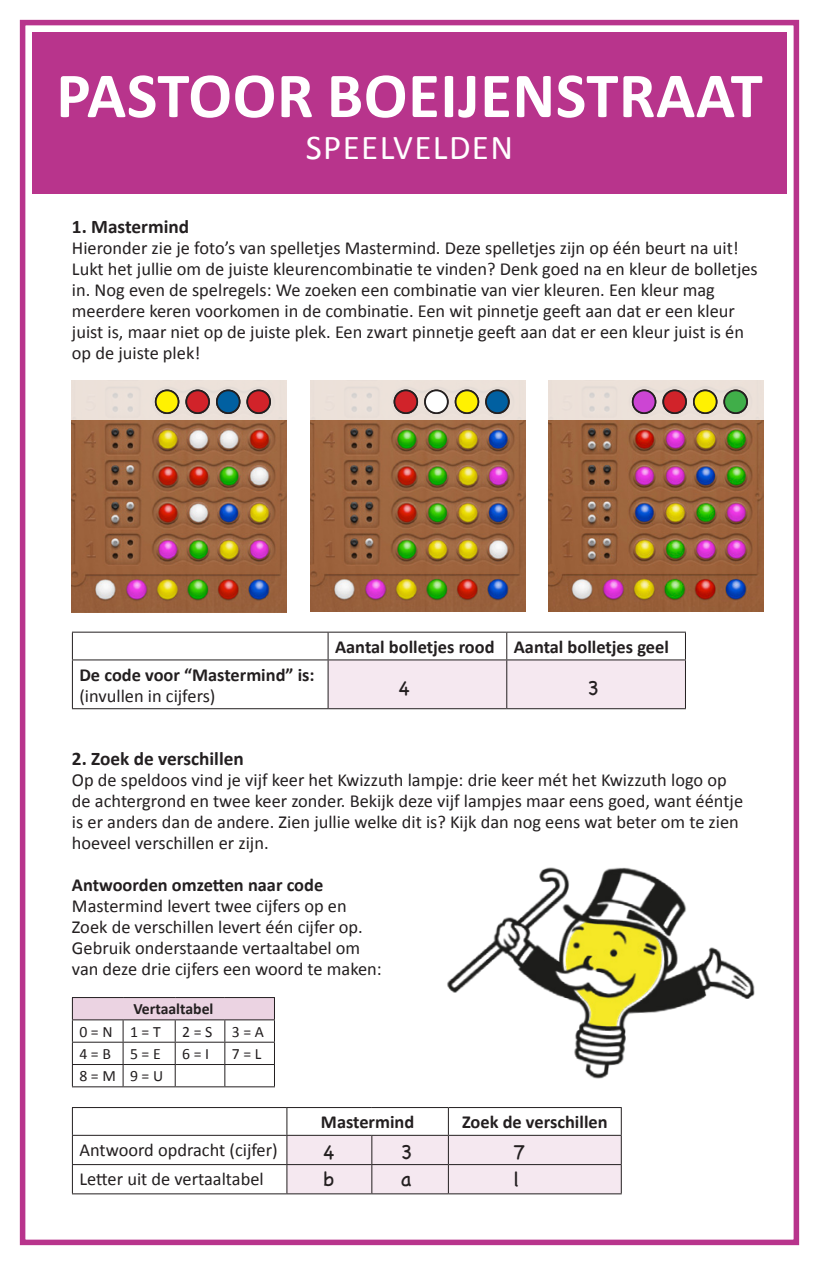
<style>
.page{position:relative;width:819px;height:1265px;background:#fff}
.page>*{position:absolute;margin:0;border:0;box-sizing:border-box;transform-origin:0 0}
.t1{font:700 64.75px "Calibri";letter-spacing:.01em;color:#fff}
.t2{font:35px "Calibri";letter-spacing:.04em;color:#fff}
.t3{font:21px "Chalkboard";color:#231f20}
.t4{font:700 19.25px "Calibri";color:#231f20}
.t5{font:18.38px/21px "Calibri";color:#231f20}
.t6{font:700 18.38px "Calibri";color:#231f20}
.t7{font:15.75px "Calibri";color:#231f20}
.t8{font:700 15.75px "Calibri";color:#231f20}
</style>
<div class="page">
<img style="left:72px;top:380px;width:215px;height:233px">
<hr style="left:72px;top:632px;width:256px;height:1px;background:#231f20">
<svg style="left:72px;top:633px;width:1px;height:26px"></svg>
<hr style="left:328px;top:632px;width:178px;height:1px;background:#231f20">
<hr style="left:506px;top:632px;width:180px;height:1px;background:#231f20">
<svg style="left:327px;top:633px;width:359px;height:75px"></svg>
<hr style="left:72px;top:659px;width:256px;height:1px;background:#231f20">
<hr style="left:72px;top:660px;width:1px;height:48px;background:#231f20">
<hr style="left:328px;top:659px;width:178px;height:1px;background:#231f20">
<hr style="left:327px;top:660px;width:1px;height:48px;background:#231f20">
<hr style="left:506px;top:659px;width:180px;height:1px;background:#231f20">
<hr style="left:506px;top:660px;width:1px;height:48px;background:#231f20">
<hr style="left:685px;top:660px;width:1px;height:48px;background:#231f20">
<hr style="left:72px;top:708px;width:256px;height:1px;background:#231f20">
<hr style="left:328px;top:708px;width:178px;height:1px;background:#231f20">
<hr style="left:506px;top:708px;width:180px;height:1px;background:#231f20">
<div style="left:20px;top:20px;width:779px;height:1225px;border:6px solid #b8348c"></div>
<div style="left:32px;top:32px;width:754px;height:161px;background:#b8348c"></div>
<img style="left:310px;top:380px;width:215px;height:232px">
<img style="left:548px;top:380px;width:215px;height:232px">
<div style="left:723px;top:390px;width:25px;height:24px;border:2px solid #231f20;border-radius:50%"></div>
<img style="left:447px;top:867px;width:308px;height:212px">
<div style="left:72px;top:998px;width:202px;height:22px;background:#ebd3e2"></div>
<hr style="left:72px;top:997px;width:51px;height:1px;background:#231f20">
<hr style="left:123px;top:997px;width:52px;height:1px;background:#231f20">
<hr style="left:175px;top:997px;width:50px;height:1px;background:#231f20">
<hr style="left:225px;top:997px;width:50px;height:1px;background:#231f20">
<hr style="left:72px;top:1019px;width:51px;height:1px;background:#231f20">
<hr style="left:123px;top:1019px;width:52px;height:1px;background:#231f20">
<hr style="left:175px;top:1019px;width:50px;height:1px;background:#231f20">
<hr style="left:225px;top:1019px;width:50px;height:1px;background:#231f20">
<hr style="left:72px;top:1042px;width:51px;height:1px;background:#231f20">
<hr style="left:123px;top:1042px;width:52px;height:1px;background:#231f20">
<hr style="left:175px;top:1042px;width:50px;height:1px;background:#231f20">
<hr style="left:225px;top:1042px;width:50px;height:1px;background:#231f20">
<hr style="left:72px;top:1064px;width:51px;height:1px;background:#231f20">
<svg style="left:72px;top:998px;width:1px;height:88px"></svg>
<hr style="left:123px;top:1064px;width:52px;height:1px;background:#231f20">
<svg style="left:123px;top:1020px;width:1px;height:66px"></svg>
<hr style="left:175px;top:1064px;width:50px;height:1px;background:#231f20">
<svg style="left:175px;top:1020px;width:1px;height:66px"></svg>
<hr style="left:225px;top:1064px;width:50px;height:1px;background:#231f20">
<svg style="left:224px;top:1020px;width:1px;height:66px"></svg>
<svg style="left:274px;top:998px;width:1px;height:88px"></svg>
<hr style="left:72px;top:1086px;width:51px;height:1px;background:#231f20">
<hr style="left:123px;top:1086px;width:52px;height:1px;background:#231f20">
<hr style="left:175px;top:1086px;width:50px;height:1px;background:#231f20">
<hr style="left:225px;top:1086px;width:50px;height:1px;background:#231f20">
<hr style="left:72px;top:1107px;width:215px;height:1px;background:#231f20">
<hr style="left:287px;top:1107px;width:85px;height:1px;background:#231f20">
<hr style="left:372px;top:1107px;width:76px;height:1px;background:#231f20">
<hr style="left:448px;top:1107px;width:173px;height:1px;background:#231f20">
<hr style="left:72px;top:1135px;width:215px;height:1px;background:#231f20">
<hr style="left:72px;top:1164px;width:215px;height:1px;background:#231f20">
<svg style="left:72px;top:1108px;width:1px;height:85px"></svg>
<svg style="left:286px;top:1108px;width:335px;height:85px"></svg>
<hr style="left:72px;top:1193px;width:215px;height:1px;background:#231f20">
<hr style="left:287px;top:1193px;width:85px;height:1px;background:#231f20">
<hr style="left:372px;top:1193px;width:76px;height:1px;background:#231f20">
<hr style="left:448px;top:1193px;width:173px;height:1px;background:#231f20">
<div style="left:156px;top:390px;width:22px;height:23px;background:#fff101;border-radius:50%"></div>
<div style="left:155px;top:390px;width:24px;height:24px;border:2px solid #231f20;border-radius:50%"></div>
<div style="left:394px;top:390px;width:23px;height:23px;background:#d1232a;border-radius:50%"></div>
<div style="left:393px;top:390px;width:25px;height:24px;border:2px solid #231f20;border-radius:50%"></div>
<div style="left:632px;top:390px;width:23px;height:23px;background:#cc45d3;border-radius:50%"></div>
<div style="left:631px;top:390px;width:25px;height:24px;border:2px solid #231f20;border-radius:50%"></div>
<div style="left:186px;top:390px;width:23px;height:23px;background:#d1232a;border-radius:50%"></div>
<div style="left:185px;top:390px;width:25px;height:24px;border:2px solid #231f20;border-radius:50%"></div>
<div style="left:425px;top:390px;width:22px;height:23px;background:#fff;border-radius:50%"></div>
<div style="left:424px;top:390px;width:24px;height:24px;border:2px solid #231f20;border-radius:50%"></div>
<div style="left:663px;top:390px;width:23px;height:23px;background:#d1232a;border-radius:50%"></div>
<div style="left:662px;top:390px;width:24px;height:24px;border:2px solid #231f20;border-radius:50%"></div>
<div style="left:217px;top:390px;width:22px;height:23px;background:#0160a1;border-radius:50%"></div>
<div style="left:216px;top:390px;width:24px;height:24px;border:2px solid #231f20;border-radius:50%"></div>
<div style="left:455px;top:390px;width:23px;height:23px;background:#fff101;border-radius:50%"></div>
<div style="left:454px;top:390px;width:25px;height:24px;border:2px solid #231f20;border-radius:50%"></div>
<div style="left:693px;top:390px;width:23px;height:23px;background:#fff101;border-radius:50%"></div>
<div style="left:693px;top:390px;width:24px;height:24px;border:2px solid #231f20;border-radius:50%"></div>
<div style="left:247px;top:390px;width:23px;height:23px;background:#d1232a;border-radius:50%"></div>
<div style="left:246px;top:390px;width:25px;height:24px;border:2px solid #231f20;border-radius:50%"></div>
<div style="left:486px;top:390px;width:22px;height:23px;background:#0160a1;border-radius:50%"></div>
<div style="left:485px;top:390px;width:24px;height:24px;border:2px solid #231f20;border-radius:50%"></div>
<div style="left:724px;top:390px;width:23px;height:23px;background:#40ae49;border-radius:50%"></div>
<div style="left:723px;top:390px;width:24px;height:24px;border:2px solid #231f20;border-radius:50%"></div>
<p class="t1" style="left:56px;top:50px;width:708px">PASTOOR BOEIJENSTRAAT</p>
<p class="t2" style="left:306px;top:123px;width:209px">SPEELVELDEN</p>
<p class="t4" style="left:72px;top:213px;width:119px">1. Mastermind</p>
<p class="t5" style="left:72px;top:237px;width:687px">Hieronder zie je foto’s van spelletjes Mastermind. Deze spelletjes zijn op één beurt na uit!<br>Lukt het jullie om de juiste kleurencombinatie te vinden? Denk goed na en kleur de bolletjes in. Nog even de spelregels: We zoeken een combinatie van vier kleuren. Een kleur mag meerdere keren voorkomen in de combinatie. Een wit pinnetje geeft aan dat er een kleur juist is, maar niet op de juiste plek. Een zwart pinnetje geeft aan dat er een kleur juist is én op de juiste plek!</p>
<p class="t6" style="left:79px;top:662px;width:237px">De code voor “Mastermind” is:</p>
<p class="t5" style="left:79px;top:685px;width:138px">(invullen in cijfers)</p>
<p class="t6" style="left:335px;top:634px;width:161px">Aantal bolletjes rood</p>
<p class="t6" style="left:513px;top:634px;width:157px">Aantal bolletjes geel</p>
<p class="t3" style="left:398px;top:675px;width:13px">4</p>
<p class="t3" style="left:587px;top:675px;width:13px">3</p>
<p class="t4" style="left:72px;top:745px;width:173px">2. Zoek de verschillen</p>
<p class="t5" style="left:72px;top:769px;width:672px">Op de speldoos vind je vijf keer het Kwizzuth lampje: drie keer mét het Kwizzuth logo op de achtergrond en twee keer zonder. Bekijk deze vijf lampjes maar eens goed, want ééntje is er anders dan de andere. Zien jullie welke dit is? Kijk dan nog eens wat beter om te zien hoeveel verschillen er zijn.</p>
<p class="t6" style="left:72px;top:872px;width:253px">Antwoorden omzetten naar code</p>
<p class="t5" style="left:72px;top:895px;width:311px">Mastermind levert twee cijfers op en Zoek de verschillen levert één cijfer op.<br>Gebruik onderstaande vertaaltabel om van deze drie cijfers een woord te maken:</p>
<p class="t8" style="left:133px;top:998px;width:82px">Vertaaltabel</p>
<p class="t7" style="left:79px;top:1020px;width:35px">0 = N</p>
<p class="t7" style="left:130px;top:1020px;width:32px">1 = T</p>
<p class="t7" style="left:182px;top:1020px;width:32px">2 = S</p>
<p class="t7" style="left:232px;top:1020px;width:34px">3 = A</p>
<p class="t7" style="left:79px;top:1043px;width:33px">4 = B</p>
<p class="t7" style="left:130px;top:1043px;width:32px">5 = E</p>
<p class="t7" style="left:182px;top:1043px;width:28px">6 = I</p>
<p class="t7" style="left:232px;top:1043px;width:31px">7 = L</p>
<p class="t7" style="left:79px;top:1065px;width:38px">8 = M</p>
<p class="t7" style="left:130px;top:1065px;width:35px">9 = U</p>
<p class="t5" style="left:79px;top:1139px;width:200px">Antwoord opdracht (cijfer)</p>
<p class="t5" style="left:79px;top:1168px;width:186px">Letter uit de vertaaltabel</p>
<p class="t6" style="left:321px;top:1109px;width:95px">Mastermind</p>
<p class="t6" style="left:462px;top:1109px;width:147px">Zoek de verschillen</p>
<p class="t3" style="left:323px;top:1139px;width:13px">4</p>
<p class="t3" style="left:323px;top:1167px;width:13px">b</p>
<p class="t3" style="left:400px;top:1139px;width:13px">3</p>
<p class="t3" style="left:400px;top:1167px;width:13px">a</p>
<p class="t3" style="left:513px;top:1139px;width:13px">7</p>
<p class="t3" style="left:513px;top:1167px;width:8px">l</p>
</div>
